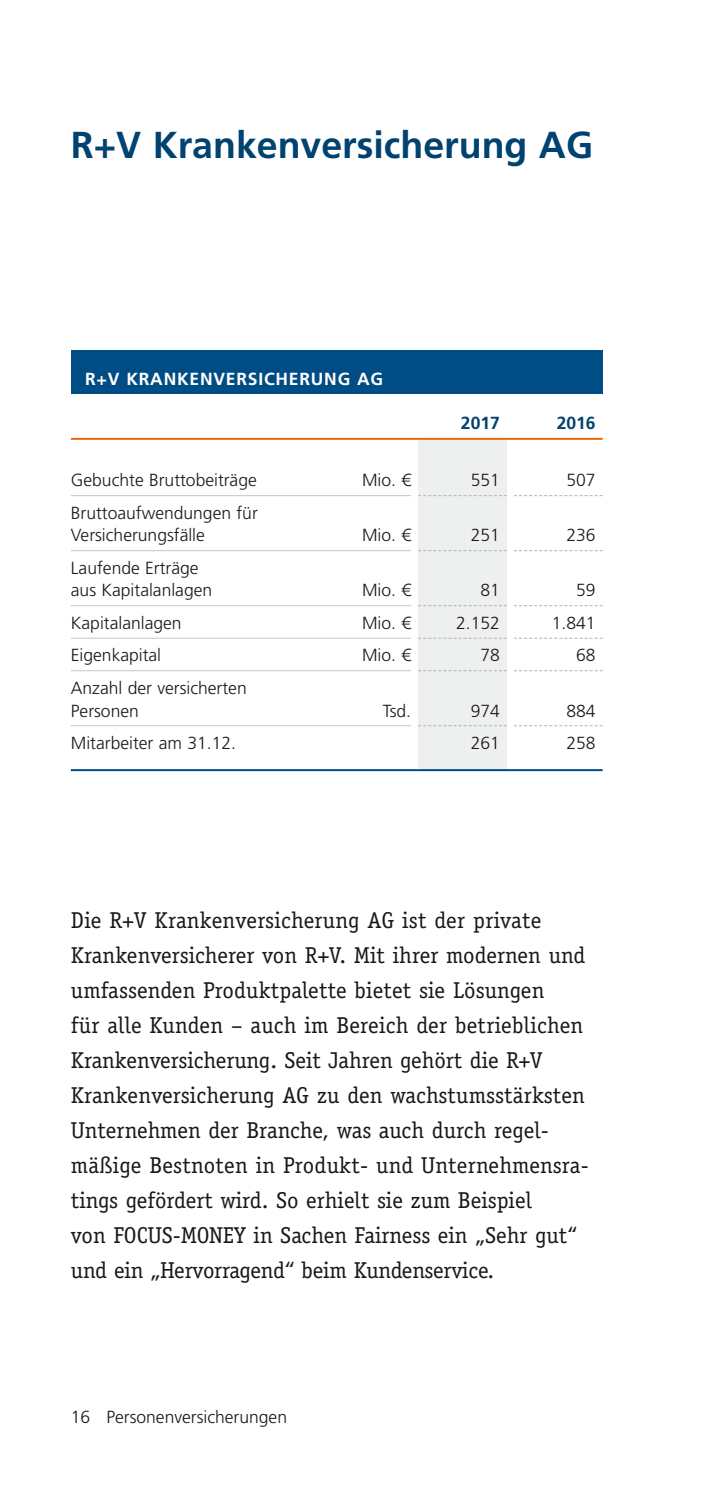
<style>
.page{position:relative;width:709px;height:1489px;background:#fff}
.page>*{position:absolute;margin:0;border:0;box-sizing:border-box;transform-origin:0 0}
.t1{font:700 37.5px "Frutiger LT";color:#004270}
.t2{font:23px/35px "Officina Serif";color:#1a171c}
.t3{font:300 17.5px/32.5px "Frutiger LT";color:#1a171c}
.t4{font:700 17.5px "Frutiger LT";letter-spacing:.045em;color:#fff}
.t5{font:700 17.5px "Frutiger LT";color:#004270}
</style>
<div class="page">
<div style="left:418px;top:439px;width:89px;height:331px;background:#eeefef"></div>
<hr style="left:71px;top:438px;width:531px;height:2px;background:#eb690b">
<div style="left:71px;top:350px;width:531px;height:44px;background:#004d85"></div>
<svg style="left:418px;top:495px;width:89px;height:1px"></svg>
<svg style="left:418px;top:550px;width:89px;height:1px"></svg>
<svg style="left:418px;top:605px;width:89px;height:1px"></svg>
<svg style="left:418px;top:637px;width:89px;height:1px"></svg>
<svg style="left:418px;top:670px;width:89px;height:1px"></svg>
<svg style="left:418px;top:725px;width:89px;height:1px"></svg>
<hr style="left:71px;top:495px;width:340px;height:1px;background:#c5c6c8">
<hr style="left:71px;top:550px;width:340px;height:1px;background:#c5c6c8">
<hr style="left:71px;top:605px;width:340px;height:1px;background:#c5c6c8">
<hr style="left:71px;top:637px;width:340px;height:1px;background:#c5c6c8">
<hr style="left:71px;top:670px;width:340px;height:1px;background:#c5c6c8">
<hr style="left:71px;top:725px;width:340px;height:1px;background:#c5c6c8">
<hr style="left:71px;top:769px;width:531px;height:2px;background:#004d85">
<svg style="left:514px;top:495px;width:88px;height:1px"></svg>
<svg style="left:514px;top:550px;width:88px;height:1px"></svg>
<svg style="left:514px;top:605px;width:88px;height:1px"></svg>
<svg style="left:514px;top:637px;width:88px;height:1px"></svg>
<svg style="left:514px;top:670px;width:88px;height:1px"></svg>
<svg style="left:514px;top:725px;width:88px;height:1px"></svg>
<h1 class="t1" style="left:71px;top:129px;width:523px">R+V Krankenversicherung AG</h1>
<p class="t4" style="left:85px;top:372px;width:300px">R+V KRANKENVERSICHERUNG AG</p>
<p class="t3" style="left:71px;top:465px;width:187px">Gebuchte Bruttobeiträge</p>
<p class="t3" style="left:362px;top:465px;width:51px">Mio. €</p>
<p class="t3" style="left:71px;top:503px;width:188px;line-height:22.5px">Bruttoaufwendungen für<br>Versicherungsfälle</p>
<p class="t3" style="left:362px;top:520px;width:51px">Mio. €</p>
<p class="t3" style="left:71px;top:558px;width:143px;line-height:22.5px">Laufende Erträge aus Kapitalanlagen</p>
<p class="t3" style="left:362px;top:575px;width:51px">Mio. €</p>
<p class="t3" style="left:71px;top:608px;width:112px">Kapitalanlagen</p>
<p class="t3" style="left:362px;top:608px;width:51px">Mio. €</p>
<p class="t3" style="left:71px;top:640px;width:92px">Eigenkapital</p>
<p class="t3" style="left:362px;top:640px;width:51px">Mio. €</p>
<p class="t3" style="left:71px;top:678px;width:177px;line-height:22.5px">Anzahl der versicherten<br>Personen</p>
<p class="t3" style="left:383px;top:695px;width:30px">Tsd.</p>
<p class="t3" style="left:71px;top:728px;width:167px">Mitarbeiter am 31.12.</p>
<p class="t5" style="left:461px;top:416px;width:40px">2017</p>
<p class="t5" style="left:556px;top:416px;width:40px">2016</p>
<p class="t3" style="left:470px;top:465px;width:31px">551</p>
<p class="t3" style="left:566px;top:465px;width:31px">507</p>
<p class="t3" style="left:470px;top:520px;width:31px">251</p>
<p class="t3" style="left:566px;top:520px;width:31px">236</p>
<p class="t3" style="left:456px;top:575px;width:45px;text-align:right">81<br>2.152<br>78</p>
<p class="t3" style="left:552px;top:575px;width:45px;text-align:right">59<br>1.841<br>68</p>
<p class="t3" style="left:470px;top:695px;width:31px">974<br>261</p>
<p class="t3" style="left:566px;top:695px;width:31px">884<br>258</p>
<p class="t2" style="left:71px;top:904px;width:519px">Die R+V Krankenversicherung AG ist der private Kran kenversicherer von R+V. Mit ihrer modernen und umfassenden Produktpalette bietet sie Lösungen<br>für alle Kunden – auch im Bereich der betrieblichen Krankenversicherung. Seit Jahren gehört die R+V Krankenversicherung AG zu den wachstumsstärksten Unternehmen der Branche, was auch durch regel&shy;mäßige Bestnoten in Produkt- und Unternehmensra&shy;tings gefördert wird. So erhielt sie zum Beispiel<br>von FOCUS-MONEY in Sachen Fairness ein „Sehr gut“ und ein „Hervorragend“ beim Kundenservice.</p>
<p class="t3" style="left:71px;top:1401px;width:218px">16 Personenversicherungen</p>
</div>
